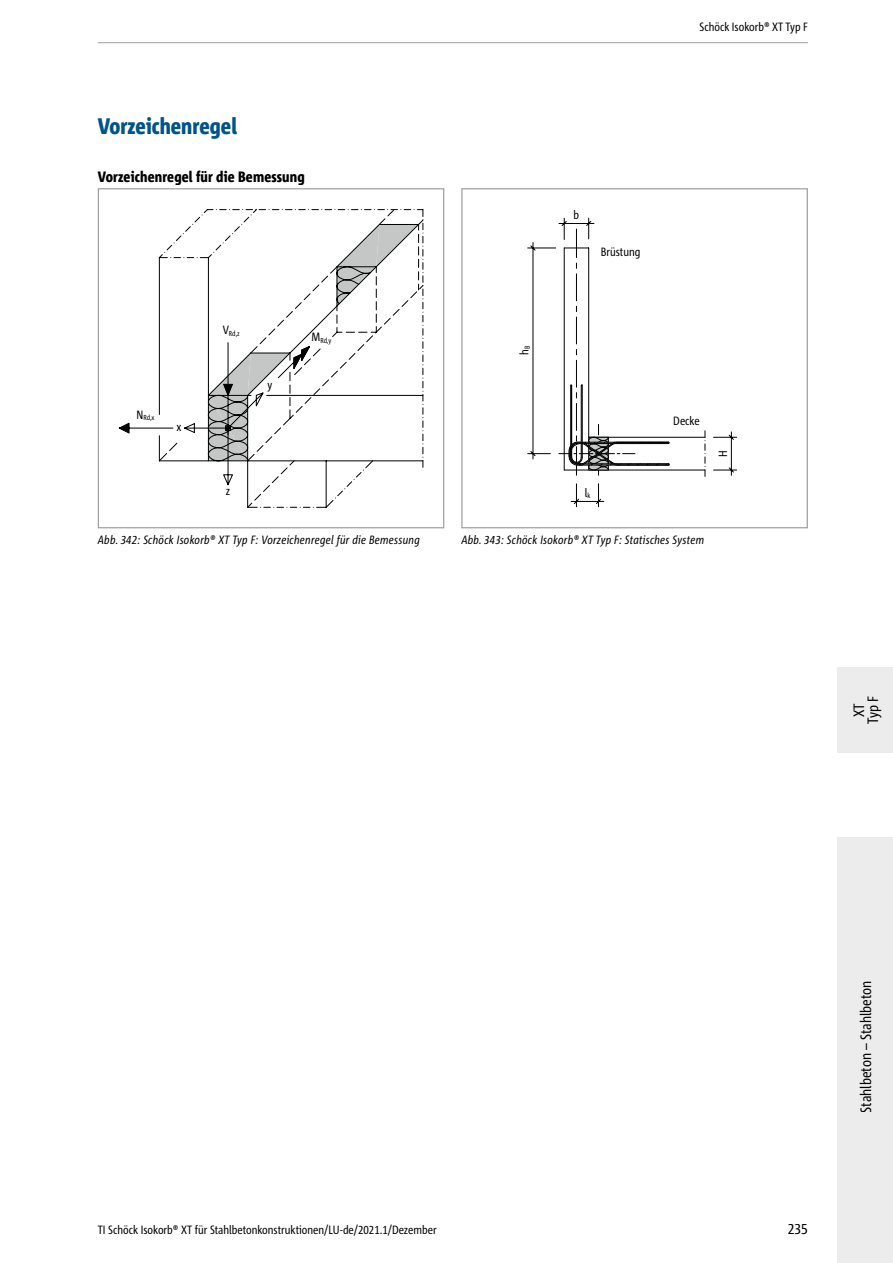
<style>
.page{position:relative;width:893px;height:1263px;background:#fff}
.page>*{position:absolute;margin:0;border:0;box-sizing:border-box;transform-origin:0 0}
.t1{font:800 condensed 22.5px "Corpid Schoeck";color:#005487}
.t2{font:condensed 15px/14.1px "Corpid Schoeck";color:#000;text-align:center}
.t3{font:800 condensed 15px "Corpid Schoeck";letter-spacing:.01em;color:#000}
.t4{font:condensed 12px "Corpid Schoeck";color:#000}
.t5{font:italic condensed 12px "Corpid Schoeck";letter-spacing:.02em;color:#000}
.t6{font:condensed 7.2px "Corpid Schoeck";color:#000}
</style>
<div class="page">
<div style="left:838px;top:837px;width:55px;height:426px;background:#ececed"></div>
<div style="left:838px;top:668px;width:55px;height:85px;background:#ececed"></div>
<hr style="left:98px;top:42px;width:710px;height:1px;background:#9c9d9d">
<svg style="left:158px;top:209px;width:266px;height:299px"></svg>
<svg style="left:118px;top:342px;width:194px;height:145px"></svg>
<div style="left:98px;top:188px;width:346px;height:340px;border:1px solid #9c9d9d"></div>
<svg style="left:527px;top:218px;width:210px;height:289px"></svg>
<svg style="left:559px;top:229px;width:147px;height:247px"></svg>
<div style="left:461px;top:188px;width:347px;height:340px;border:1px solid #9c9d9d"></div>
<h1 class="t1" style="left:98px;top:112px;width:141px">Vorzeichenregel</h1>
<p class="t3" style="left:98px;top:167px;width:208px">Vorzeichenregel für die Bemessung</p>
<p class="t6" style="left:136px;top:413px;width:20px"><sup>N</sup>Rd,x</p>
<p class="t4" style="left:176px;top:419px;width:7px">x</p>
<p class="t6" style="left:223px;top:329px;width:19px"><sup>V</sup>Rd,z</p>
<p class="t4" style="left:267px;top:377px;width:6px">y</p>
<p class="t4" style="left:226px;top:483px;width:6px">z</p>
<p class="t6" style="left:312px;top:335px;width:21px"><sup>M</sup>Rd,y</p>
<p class="t5" style="left:98px;top:532px;width:324px">Abb. 342: Schöck Isokorb® XT Typ F: Vorzeichenregel für die Bemessung</p>
<p class="t4" style="left:699px;top:19px;width:110px">Schöck Isokorb® XT Typ F</p>
<p class="t4" style="left:517px;top:355px;width:11px;rotate:-90deg">h<sub>B</sub></p>
<p class="t4" style="left:573px;top:207px;width:7px">b</p>
<p class="t4" style="left:601px;top:244px;width:41px">Brüstung</p>
<p class="t4" style="left:585px;top:485px;width:7px">l<sub>k</sub></p>
<p class="t4" style="left:673px;top:413px;width:28px">Decke</p>
<p class="t4" style="left:715px;top:457px;width:8px;rotate:-90deg">H</p>
<p class="t5" style="left:461px;top:532px;width:244px">Abb. 343: Schöck Isokorb® XT Typ F: Statisches System</p>
<p class="t2" style="left:852px;top:724px;width:30px;rotate:-90deg">XT<br>Typ F</p>
<p class="t4" style="left:98px;top:1222px;width:340px">TI Schöck Isokorb® XT für Stahlbetonkonstruktionen/LU-de/2021.1/Dezember</p>
<p class="t2" style="left:788px;top:1222px;width:22px">235</p>
<p class="t2" style="left:859px;top:1112px;width:134px;rotate:-90deg">Stahlbeton – Stahlbeton</p>
</div>
